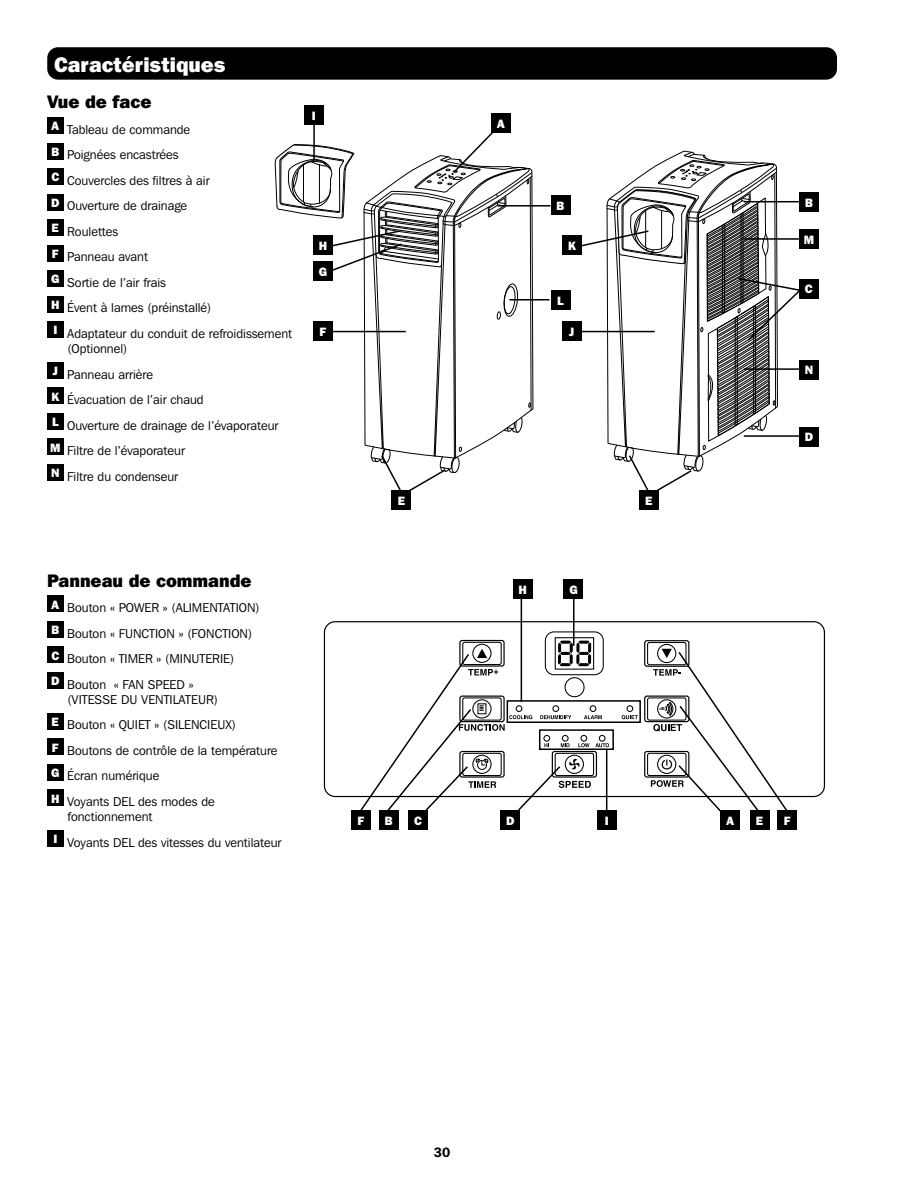
<style>
.page{position:relative;width:918px;height:1188px;background:#fff}
.page>*{position:absolute;margin:0;border:0;box-sizing:border-box;transform-origin:0 0}
.t1{font:800 21px "Franklin Gothic IT Cby BT";color:#fff}
.t2{font:800 18px "Franklin Gothic IT Cby BT";color:#000}
.t3{font:600 13.5px "Franklin Gothic IT Cby BT";color:#000}
.t4{font:12.75px/25.5px "Franklin Gothic IT Cby BT";color:#000}
.t5{font:800 12px "Franklin Gothic IT Cby BT";color:#fff}
</style>
<div class="page">
<div style="left:324px;top:621px;width:501px;height:176px;border:1px solid #000;border-radius:11px"></div>
<div style="left:459px;top:640px;width:46px;height:27px;border:1px solid #000;border-radius:2px"></div>
<div style="left:644px;top:751px;width:45px;height:27px;border:1px solid #000;border-radius:2px"></div>
<div style="left:647px;top:753px;width:40px;height:23px;border:1px solid #000;border-radius:2px"></div>
<div style="left:644px;top:696px;width:45px;height:26px;border:1px solid #000;border-radius:2px"></div>
<div style="left:647px;top:697px;width:40px;height:24px;border:1px solid #000;border-radius:2px"></div>
<div style="left:644px;top:640px;width:45px;height:27px;border:1px solid #000;border-radius:2px"></div>
<div style="left:647px;top:642px;width:40px;height:23px;border:1px solid #000;border-radius:2px"></div>
<div style="left:657px;top:644px;width:19px;height:19px;border:1px solid #000;border-radius:50%"></div>
<div style="left:545px;top:631px;width:59px;height:44px;border:1px solid #000;border-radius:9px"></div>
<div style="left:555px;top:637px;width:39px;height:33px;border:1px solid #000"></div>
<div style="left:627px;top:705px;width:6px;height:7px;border:1px solid #000;border-radius:50%"></div>
<svg style="left:622px;top:715px;width:16px;height:4px"></svg>
<div style="left:47px;top:47px;width:790px;height:33px;background:#000;border-radius:11px"></div>
<div style="left:491px;top:113px;width:20px;height:20px;background:#000"></div>
<div style="left:720px;top:810px;width:20px;height:20px;background:#000"></div>
<div style="left:379px;top:810px;width:20px;height:20px;background:#000"></div>
<div style="left:351px;top:810px;width:20px;height:20px;background:#000"></div>
<div style="left:408px;top:810px;width:20px;height:20px;background:#000"></div>
<div style="left:500px;top:810px;width:20px;height:20px;background:#000"></div>
<div style="left:597px;top:810px;width:20px;height:20px;background:#000"></div>
<div style="left:563px;top:579px;width:20px;height:20px;background:#000"></div>
<div style="left:513px;top:579px;width:20px;height:20px;background:#000"></div>
<div style="left:750px;top:810px;width:20px;height:20px;background:#000"></div>
<div style="left:777px;top:810px;width:20px;height:20px;background:#000"></div>
<div style="left:551px;top:195px;width:20px;height:20px;background:#000"></div>
<div style="left:799px;top:192px;width:20px;height:20px;background:#000"></div>
<div style="left:799px;top:230px;width:20px;height:19px;background:#000"></div>
<div style="left:799px;top:360px;width:20px;height:20px;background:#000"></div>
<div style="left:799px;top:427px;width:20px;height:20px;background:#000"></div>
<div style="left:799px;top:279px;width:20px;height:20px;background:#000"></div>
<div style="left:551px;top:290px;width:20px;height:20px;background:#000"></div>
<div style="left:562px;top:235px;width:20px;height:20px;background:#000"></div>
<div style="left:304px;top:105px;width:20px;height:20px;background:#000"></div>
<div style="left:562px;top:321px;width:20px;height:20px;background:#000"></div>
<div style="left:392px;top:490px;width:19px;height:20px;background:#000"></div>
<div style="left:639px;top:490px;width:20px;height:20px;background:#000"></div>
<hr style="left:498px;top:205px;width:53px;height:2px;background:#000">
<hr style="left:509px;top:299px;width:40px;height:2px;background:#000">
<svg style="left:275px;top:133px;width:258px;height:364px"></svg>
<hr style="left:313px;top:123px;width:2px;height:37px;background:#000">
<svg style="left:582px;top:150px;width:221px;height:341px"></svg>
<svg style="left:358px;top:641px;width:251px;height:169px"></svg>
<svg style="left:651px;top:649px;width:138px;height:163px"></svg>
<hr style="left:573px;top:597px;width:1px;height:49px;background:#000">
<div style="left:507px;top:700px;width:134px;height:23px;border:2px solid #000"></div>
<hr style="left:521px;top:597px;width:1px;height:105px;background:#000">
<div style="left:539px;top:729px;width:75px;height:21px;border:2px solid #000"></div>
<hr style="left:606px;top:749px;width:1px;height:61px;background:#000">
<div style="left:47px;top:118px;width:16px;height:16px;background:#000"></div>
<div style="left:47px;top:143px;width:16px;height:16px;background:#000"></div>
<div style="left:47px;top:169px;width:16px;height:16px;background:#000"></div>
<div style="left:47px;top:194px;width:16px;height:16px;background:#000"></div>
<div style="left:47px;top:220px;width:16px;height:16px;background:#000"></div>
<div style="left:47px;top:245px;width:16px;height:16px;background:#000"></div>
<div style="left:47px;top:271px;width:16px;height:16px;background:#000"></div>
<div style="left:47px;top:296px;width:16px;height:16px;background:#000"></div>
<div style="left:47px;top:322px;width:16px;height:16px;background:#000"></div>
<div style="left:47px;top:362px;width:16px;height:17px;background:#000"></div>
<div style="left:47px;top:388px;width:16px;height:16px;background:#000"></div>
<div style="left:47px;top:413px;width:16px;height:17px;background:#000"></div>
<div style="left:47px;top:439px;width:16px;height:16px;background:#000"></div>
<div style="left:47px;top:464px;width:16px;height:17px;background:#000"></div>
<div style="left:47px;top:596px;width:16px;height:16px;background:#000"></div>
<div style="left:47px;top:621px;width:16px;height:17px;background:#000"></div>
<div style="left:47px;top:647px;width:16px;height:16px;background:#000"></div>
<div style="left:47px;top:672px;width:16px;height:17px;background:#000"></div>
<div style="left:47px;top:713px;width:16px;height:16px;background:#000"></div>
<div style="left:47px;top:739px;width:16px;height:16px;background:#000"></div>
<div style="left:47px;top:764px;width:16px;height:16px;background:#000"></div>
<div style="left:47px;top:790px;width:16px;height:16px;background:#000"></div>
<div style="left:47px;top:830px;width:16px;height:17px;background:#000"></div>
<h1 class="t1" style="left:54px;top:52px;width:173px">Caractéristiques</h1>
<h2 class="t2" style="left:47px;top:90px;width:106px">Vue de face</h2>
<p class="t4" style="left:51px;top:116px;width:243px"><sup>A</sup> Tableau de commande<br><sup>B</sup> Poignées encastrées<br><sup>C</sup> Couvercles des filtres à air<br><sup>D</sup> Ouverture de drainage<br><sup>E</sup> Roulettes<br><sup>F</sup> Panneau avant<br><sup>G</sup> Sortie de l’air frais<br><sup>H</sup> Évent à lames (préinstallé)<br><sup>I</sup> Adaptateur du conduit de refroidissement</p>
<p class="t4" style="left:50px;top:336px;width:230px;text-indent:17px">(Optionnel)<br><sup>J</sup> Panneau arrière<br><sup>K</sup> Évacuation de l’air chaud<br><sup>L</sup> Ouverture de drainage de l’évaporateur<br><sup>M</sup> Filtre de l’évaporateur<br><sup>N</sup> Filtre du condenseur</p>
<p class="t5" style="left:312px;top:108px;width:5px">I</p>
<p class="t5" style="left:497px;top:116px;width:9px">A</p>
<p class="t5" style="left:557px;top:198px;width:9px">B</p>
<p class="t5" style="left:805px;top:195px;width:9px">B</p>
<p class="t5" style="left:804px;top:232px;width:12px">M</p>
<p class="t5" style="left:319px;top:238px;width:10px">H</p>
<p class="t5" style="left:568px;top:238px;width:9px">K</p>
<p class="t5" style="left:319px;top:264px;width:10px">G</p>
<p class="t5" style="left:557px;top:293px;width:8px">L</p>
<p class="t5" style="left:320px;top:324px;width:8px">F</p>
<p class="t5" style="left:569px;top:324px;width:7px">J</p>
<p class="t5" style="left:398px;top:493px;width:9px">E</p>
<p class="t5" style="left:645px;top:493px;width:9px">E</p>
<p class="t5" style="left:805px;top:282px;width:9px">C</p>
<p class="t5" style="left:805px;top:363px;width:10px">N</p>
<p class="t5" style="left:805px;top:430px;width:10px">D</p>
<h2 class="t2" style="left:47px;top:569px;width:206px">Panneau de commande</h2>
<p class="t4" style="left:51px;top:595px;width:210px"><sup>A</sup> Bouton « POWER » (ALIMENTATION)<br><sup>B</sup> Bouton « FUNCTION » (FONCTION)<br><sup>C</sup> Bouton « TIMER » (MINUTERIE)<br><sup>D</sup> Bouton « FAN SPEED »</p>
<p class="t4" style="left:51px;top:686px;width:228px;text-indent:16px">(VITESSE DU VENTILATEUR)<br><sup>E</sup> Bouton « QUIET » (SILENCIEUX)<br><sup>F</sup> Boutons de contrôle de la température<br><sup>G</sup> Écran numérique<br><sup>H</sup> Voyants DEL des modes de</p>
<p class="t4" style="left:53px;top:804px;width:230px;text-indent:14px">fonctionnement<br><sup>I</sup> Voyants DEL des vitesses du ventilateur</p>
<p class="t5" style="left:518px;top:582px;width:10px">H</p>
<p class="t5" style="left:569px;top:582px;width:10px">G</p>
<p class="t5" style="left:358px;top:813px;width:8px">F</p>
<p class="t5" style="left:385px;top:813px;width:9px">B</p>
<p class="t5" style="left:414px;top:813px;width:9px">C</p>
<p class="t5" style="left:506px;top:813px;width:10px">D</p>
<p class="t5" style="left:605px;top:813px;width:5px">I</p>
<p class="t5" style="left:727px;top:813px;width:9px">A</p>
<p class="t5" style="left:756px;top:813px;width:9px">E</p>
<p class="t5" style="left:784px;top:813px;width:8px">F</p>
<p class="t3" style="left:434px;top:1144px;width:18px">30</p>
</div>
